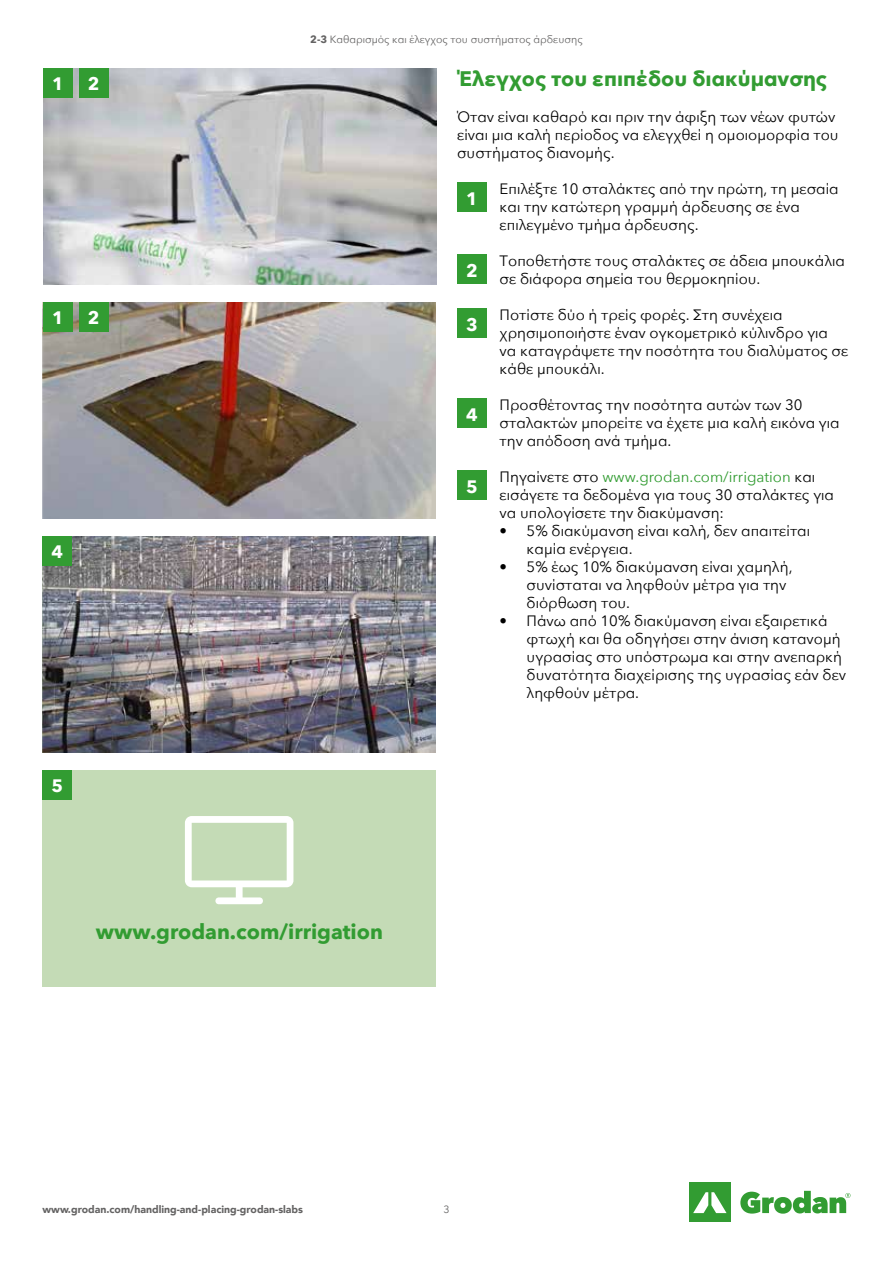
<style>
.page{position:relative;width:893px;height:1263px;background:#fff}
.page>*{position:absolute;margin:0;border:0;box-sizing:border-box;transform-origin:0 0}
.t1{font:700 21px "Avenir Next";color:#329c32}
.t2{font:700 18px "Avenir Next";color:#fff}
.t3{font:15px/18px "Avenir Next";color:#000}
.t4{font:900 10.5px "Avenir";color:#646363}
.t5{font:10.5px "Avenir Next";color:#646363}
.s1{font-weight:700}
.s2{color:#329c32}
</style>
<div class="page">
<div style="left:689px;top:1182px;width:42px;height:40px;background:#329c32"></div>
<svg style="left:693px;top:1192px;width:33px;height:21px"></svg>
<svg style="left:740px;top:1191px;width:110px;height:23px"></svg>
<img style="left:43px;top:68px;width:393px;height:216px">
<div style="left:43px;top:770px;width:393px;height:216px;background:#c4dbb6"></div>
<img style="left:43px;top:302px;width:393px;height:216px">
<img style="left:43px;top:536px;width:393px;height:216px">
<div style="left:79px;top:68px;width:29px;height:30px;background:#329c32"></div>
<div style="left:79px;top:302px;width:29px;height:30px;background:#329c32"></div>
<div style="left:43px;top:536px;width:29px;height:30px;background:#329c32"></div>
<div style="left:43px;top:770px;width:29px;height:30px;background:#329c32"></div>
<div style="left:457px;top:182px;width:30px;height:30px;background:#329c32"></div>
<div style="left:457px;top:254px;width:30px;height:30px;background:#329c32"></div>
<div style="left:457px;top:308px;width:30px;height:30px;background:#329c32"></div>
<div style="left:457px;top:398px;width:30px;height:30px;background:#329c32"></div>
<div style="left:457px;top:470px;width:30px;height:30px;background:#329c32"></div>
<div style="left:43px;top:68px;width:30px;height:30px;background:#329c32"></div>
<div style="left:43px;top:302px;width:30px;height:30px;background:#329c32"></div>
<svg style="left:185px;top:816px;width:108px;height:88px"></svg>
<p class="t2" style="left:52px;top:68px;width:13px">1</p>
<p class="t2" style="left:88px;top:68px;width:13px">2</p>
<p class="t2" style="left:52px;top:302px;width:13px">1</p>
<p class="t2" style="left:88px;top:302px;width:13px">2</p>
<p class="t2" style="left:52px;top:536px;width:13px">4</p>
<p class="t2" style="left:52px;top:770px;width:13px">5</p>
<p class="t5" style="left:310px;top:30px;width:274px"><span class="s1">2-3</span> Καθαρισμός και έλεγχος του συστήματος άρδευσης</p>
<h1 class="t1" style="left:457px;top:60px;width:371px">Έλεγχος του επιπέδου διακύμανσης</h1>
<p class="t3" style="left:457px;top:107px;width:383px">Όταν είναι καθαρό και πριν την άφιξη των νέων φυτών είναι μια καλή περίοδος να ελεγχθεί η ομοιομορφία του συστήματος διανομής.</p>
<p class="t3" style="left:500px;top:179px;width:341px">Επιλέξτε 10 σταλάκτες από την πρώτη, τη μεσαία και την κατώτερη γραμμή άρδευσης σε ένα επιλεγμένο τμήμα άρδευσης.</p>
<p class="t3" style="left:500px;top:251px;width:347px">Τοποθετήστε τους σταλάκτες σε άδεια μπουκάλια σε διάφορα σημεία του θερμοκηπίου.</p>
<p class="t3" style="left:500px;top:305px;width:350px">Ποτίστε δύο ή τρείς φορές. Στη συνέχεια χρησιμοποιήστε έναν ογκομετρικό κύλινδρο για να καταγράψετε την ποσότητα του διαλύματος σε κάθε μπουκάλι.</p>
<p class="t3" style="left:500px;top:395px;width:341px">Προσθέτοντας την ποσότητα αυτών των 30 σταλακτών μπορείτε να έχετε μια καλή εικόνα για την απόδοση ανά τμήμα.</p>
<p class="t3" style="left:500px;top:467px;width:336px">Πηγαίνετε στο <span class="s2">www.grodan.com/irrigation</span> και εισάγετε τα δεδομένα για τους 30 σταλάκτες για να υπολογίσετε την διακύμανση:</p>
<p class="t3" style="left:527px;top:521px;width:285px;text-indent:-27px">• 5% διακύμανση είναι καλή, δεν απαιτείται καμία ενέργεια.</p>
<p class="t3" style="left:527px;top:557px;width:267px;text-indent:-27px">• 5% έως 10% διακύμανση είναι χαμηλή, συνίσταται να ληφθούν μέτρα για την διόρθωση του.</p>
<p class="t3" style="left:527px;top:611px;width:321px;text-indent:-27px">• Πάνω από 10% διακύμανση είναι εξαιρετικά φτωχή και θα οδηγήσει στην άνιση κατανομή υγρασίας στο υπόστρωμα και στην ανεπαρκή δυνατότητα διαχείρισης της υγρασίας εάν δεν ληφθούν μέτρα.</p>
<p class="t2" style="left:466px;top:183px;width:13px">1</p>
<p class="t2" style="left:466px;top:255px;width:13px">2</p>
<p class="t2" style="left:466px;top:309px;width:13px">3</p>
<p class="t2" style="left:466px;top:399px;width:13px">4</p>
<p class="t2" style="left:466px;top:471px;width:13px">5</p>
<h1 class="t1" style="left:96px;top:914px;width:289px">www.grodan.com/irrigation</h1>
<p class="t4" style="left:43px;top:1200px;width:262px">www.grodan.com/handling-and-placing-grodan-slabs</p>
<p class="t5" style="left:443px;top:1200px;width:8px">3</p>
</div>
